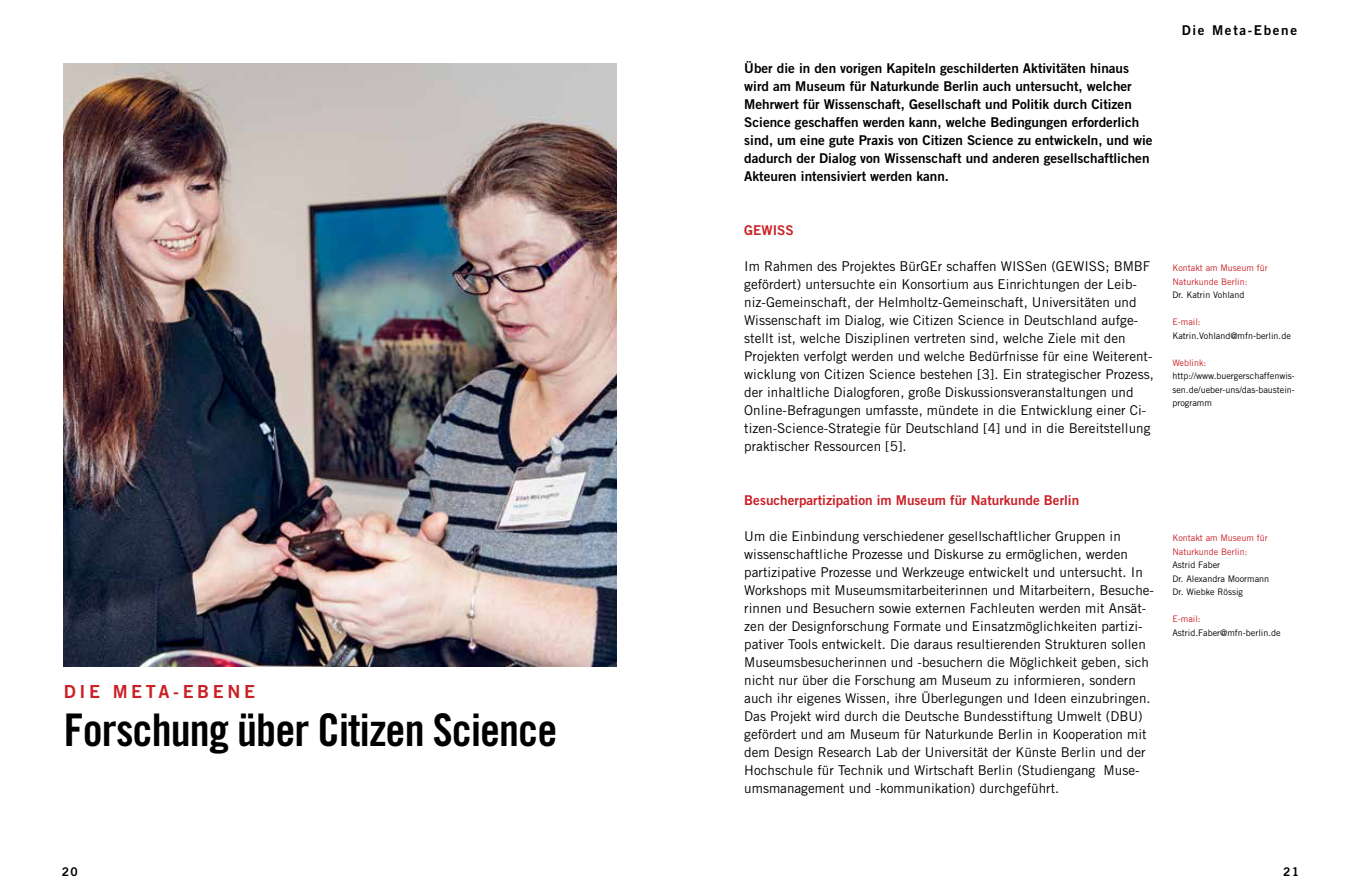
<style>
.page{position:relative;width:1361px;height:893px;background:#fff}
.page>*{position:absolute;margin:0;border:0;box-sizing:border-box;transform-origin:0 0}
.t1{font:45px "Trade Gothic LT Std Bd Cn 20";letter-spacing:-.02em;color:#000}
.t2{font:18px "Trade Gothic LT Std Bd 2";letter-spacing:.2em;color:#ca2026}
.t3{font:13.5px/18px "Trade Gothic LT Std";color:#000}
.t4{font:13.5px/18px "Trade Gothic LT Std Bd 2";color:#000}
.t5{font:13.5px "Trade Gothic LT Std Bd 2";color:#ca2026}
.t6{font:13.5px "Trade Gothic LT Std Bd 2";letter-spacing:.12em;color:#000}
.t7{font:12px "Trade Gothic LT Std Bd 2";color:#000}
.t8{font:9px/13.5px "Trade Gothic LT Std";color:#000;text-align:justify}
.t9{font:9px/13.5px "Trade Gothic LT Std";color:#ca2026}
</style>
<div class="page">
<img style="left:64px;top:64px;width:553px;height:602px">
<h2 class="t2" style="left:64px;top:681px;width:193px">DIE META-EBENE</h2>
<h1 class="t1" style="left:64px;top:703px;width:495px">Forschung über Citizen Science</h1>
<p class="t4" style="left:744px;top:59px;width:410px">Über die in den vorigen Kapiteln geschilderten Aktivitäten hinaus wird am Museum für Naturkunde Berlin auch untersucht, welcher Mehrwert für Wissenschaft, Gesellschaft und Politik durch Citizen Science geschaffen werden kann, welche Bedingungen erforderlich sind, um eine gute Praxis von Citizen Science zu entwickeln, und wie dadurch der Dialog von Wissenschaft und anderen gesellschaftlichen Akteuren intensiviert werden kann.</p>
<p class="t5" style="left:744px;top:222px;width:51px">GEWISS</p>
<p class="t3" style="left:744px;top:257px;width:411px">Im Rahmen des Projektes BürGEr schaffen WISSen (GEWISS; BMBF gefördert) untersuchte ein Konsortium aus Einrichtungen der Leib&shy;niz-Gemeinschaft, der Helmholtz-Gemeinschaft, Universitäten und Wissenschaft im Dialog, wie Citizen Science in Deutschland aufge&shy;stellt ist, welche Disziplinen vertreten sind, welche Ziele mit den Projekten verfolgt werden und welche Bedürfnisse für eine Weiterent&shy;wicklung von Citizen Science bestehen [3]. Ein strategischer Prozess, der inhaltliche Dialogforen, große Diskussionsveranstaltungen und Online-Befragungen umfasste, mündete in die Entwicklung einer Ci&shy;tizen-Science-Strategie für Deutschland [4] und in die Bereitstellung praktischer Ressourcen [5].</p>
<p class="t5" style="left:744px;top:492px;width:336px">Besucherpartizipation im Museum für Naturkunde Berlin</p>
<p class="t3" style="left:744px;top:527px;width:411px">Um die Einbindung verschiedener gesellschaftlicher Gruppen in wissenschaftliche Prozesse und Diskurse zu ermöglichen, werden partizipative Prozesse und Werkzeuge entwickelt und untersucht. In Workshops mit Museumsmitarbeiterinnen und Mitarbeitern, Besuche&shy;rinnen und Besuchern sowie externen Fachleuten werden mit Ansät&shy;zen der Designforschung Formate und Einsatzmöglichkeiten partizi&shy;pativer Tools entwickelt. Die daraus resultierenden Strukturen sollen Museumsbesucherinnen und -besuchern die Möglichkeit geben, sich nicht nur über die Forschung am Museum zu informieren, sondern auch ihr eigenes Wissen, ihre Überlegungen und Ideen einzubringen.<br>Das Projekt wird durch die Deutsche Bundesstiftung Umwelt (DBU) gefördert und am Museum für Naturkunde Berlin in Kooperation mit dem Design Research Lab der Universität der Künste Berlin und der Hochschule für Technik und Wirtschaft Berlin (Studiengang Muse&shy;umsmanagement und -kommunikation) durchgeführt.</p>
<p class="t6" style="left:1182px;top:22px;width:117px">Die Meta-Ebene</p>
<p class="t9" style="left:1172px;top:261px;width:97px">Kontakt am Museum für<br>Naturkunde Berlin:</p>
<p class="t8" style="left:1172px;top:288px;width:73px">Dr. Katrin Vohland</p>
<p class="t9" style="left:1172px;top:315px;width:30px">E-mail:</p>
<p class="t8" style="left:1172px;top:329px;width:120px">Katrin.Vohland@mfn-berlin.de</p>
<p class="t9" style="left:1172px;top:356px;width:35px">Weblink:</p>
<p class="t8" style="left:1172px;top:369px;width:124px">http://www.buergerschaffenwis&shy;sen.de/ueber-uns/das-baustein&shy;programm</p>
<p class="t9" style="left:1172px;top:531px;width:97px">Kontakt am Museum für<br>Naturkunde Berlin:</p>
<p class="t8" style="left:1172px;top:558px;width:98px;text-align:left">Astrid Faber<br>Dr. Alexandra Moormann<br>Dr. Wiebke Rössig</p>
<p class="t9" style="left:1172px;top:612px;width:30px">E-mail:</p>
<p class="t8" style="left:1172px;top:626px;width:110px">Astrid.Faber@mfn-berlin.de</p>
<p class="t7" style="left:62px;top:864px;width:18px">20</p>
<p class="t7" style="left:1283px;top:864px;width:18px">21</p>
</div>
